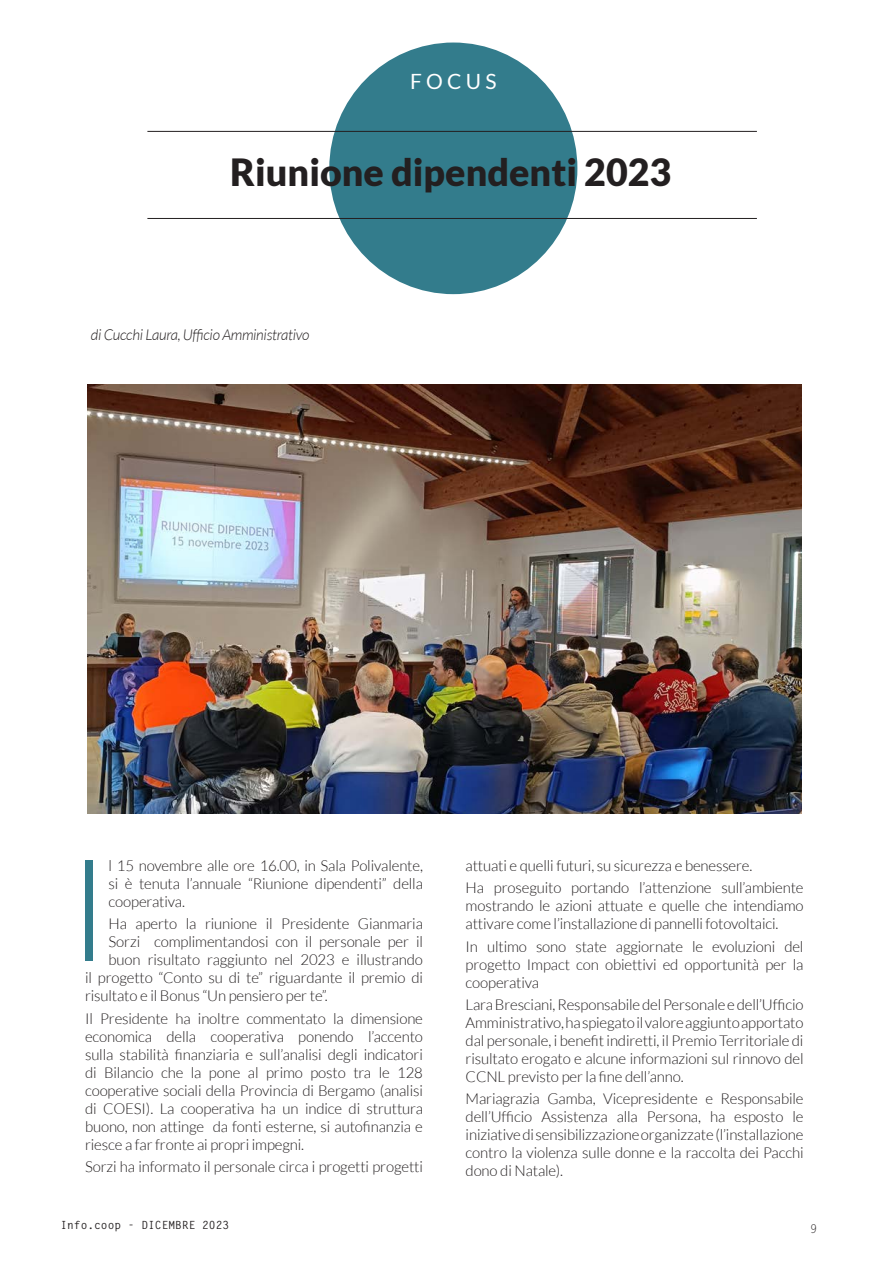
<style>
.page{position:relative;width:893px;height:1263px;background:#fff}
.page>*{position:absolute;margin:0;border:0;box-sizing:border-box;transform-origin:0 0}
.t1{font:300 142.2px "Lato";color:#337c8c}
.Citazione_fuori_dal{font:900 37.5px "Lato";color:#231f20}
.Intestazione_sezione{font:21px "Lato";letter-spacing:.2em;color:#fff}
.t2{font:300 15px/18px "Lato";letter-spacing:-.01em;color:#231f20;text-align:justify}
.Corpo_del_testo{font:italic 300 15px "Lato";letter-spacing:-.02em;color:#231f20}
.t3{font:12px "Letter Gothic Std";color:#231f20}
.t4{font:700 11.25px "Letter Gothic Std";color:#231f20}
</style>
<div class="page">
<div style="left:329px;top:43px;width:248px;height:251px;background:#337c8c;border-radius:50%"></div>
<hr style="left:147px;top:218px;width:610px;height:1px;background:#231f20">
<hr style="left:147px;top:131px;width:610px;height:1px;background:#231f20">
<img style="left:87px;top:385px;width:714px;height:429px">
<p class="Intestazione_sezione" style="left:410px;top:69px;width:88px">FOCUS</p>
<p class="Citazione_fuori_dal" style="left:230px;top:150px;width:443px">Riunione dipendenti 2023</p>
<p class="Corpo_del_testo" style="left:91px;top:326px;width:220px">di Cucchi Laura, Ufficio Amministrativo</p>
<p class="t1" style="left:67px;top:834px;width:44px">I</p>
<p class="t2" style="left:109px;top:857px;width:316px">l 15 novembre alle ore 16.00, in Sala Polivalente, si è tenuta l’annuale “Riunione dipendenti” della cooperativa.</p>
<p class="t2" style="left:109px;top:915px;width:316px">Ha aperto la riunione il Presidente Gianmaria</p>
<p class="t2" style="left:109px;top:933px;width:316px">Sorzi complimentandosi con il personale per il</p>
<p class="t2" style="left:109px;top:951px;width:316px">buon risultato raggiunto nel 2023 e illustrando</p>
<p class="t2" style="left:85px;top:969px;width:339px">il progetto “Conto su di te” riguardante il premio di</p>
<p class="t2" style="left:85px;top:987px;width:244px">risultato e il Bonus “Un pensiero per te”.</p>
<p class="t2" style="left:85px;top:1009px;width:339px">Il Presidente ha inoltre commentato la dimensione economica della cooperativa ponendo l’accento sulla stabilità finanziaria e sull’analisi degli indicatori di Bilancio che la pone al primo posto tra le 128 cooperative sociali della Provincia di Bergamo (analisi di COESI). La cooperativa ha un indice di struttura buono, non attinge da fonti esterne, si autofinanzia e riesce a far fronte ai propri impegni.</p>
<p class="t2" style="left:85px;top:1157px;width:339px">Sorzi ha informato il personale circa i progetti progetti</p>
<p class="t4" style="left:60px;top:1218px;width:170px">Info.coop - DICEMBRE 2023</p>
<p class="t2" style="left:466px;top:857px;width:288px">attuati e quelli futuri, su sicurezza e benessere.</p>
<p class="t2" style="left:466px;top:879px;width:339px">Ha proseguito portando l’attenzione sull’ambiente mostrando le azioni attuate e quelle che intendiamo attivare come l’installazione di pannelli fotovoltaici.</p>
<p class="t2" style="left:466px;top:937px;width:339px">In ultimo sono state aggiornate le evoluzioni del progetto Impact con obiettivi ed opportunità per la cooperativa</p>
<p class="t2" style="left:466px;top:995px;width:339px">Lara Bresciani, Responsabile del Personale e dell’Ufficio Amministrativo, ha spiegato il valore aggiunto apportato dal personale, i benefit indiretti, il Premio Territoriale di risultato erogato e alcune informazioni sul rinnovo del CCNL previsto per la fine dell’anno.</p>
<p class="t2" style="left:466px;top:1090px;width:339px">Mariagrazia Gamba, Vicepresidente e Responsabile dell’Ufficio Assistenza alla Persona, ha esposto le iniziative di sensibilizzazione organizzate (l’installazione contro la violenza sulle donne e la raccolta dei Pacchi dono di Natale).</p>
<p class="t3" style="left:810px;top:1222px;width:9px">9</p>
</div>
